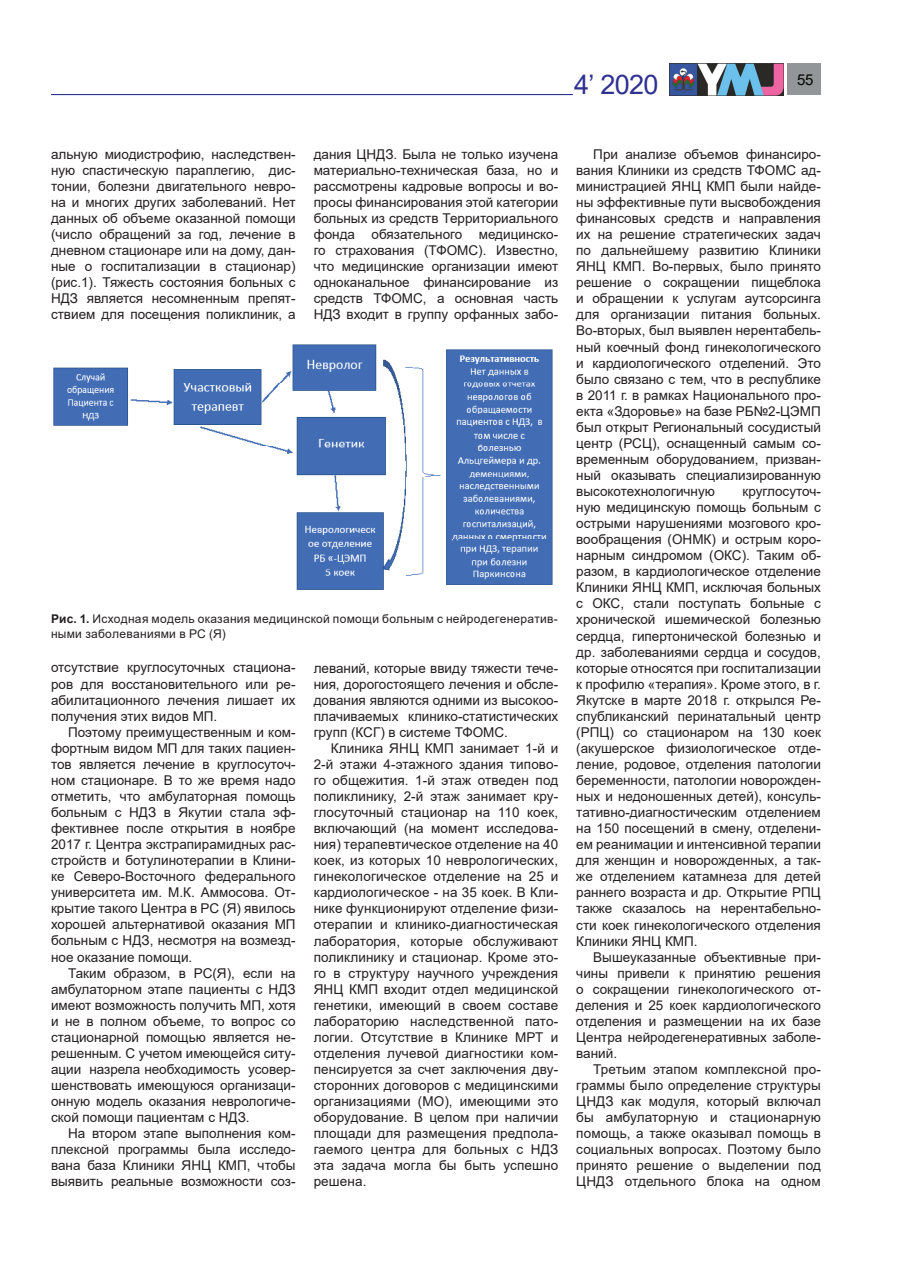
<style>
.page{position:relative;width:906px;height:1276px;background:#fff}
.page>*{position:absolute;margin:0;border:0;box-sizing:border-box;transform-origin:0 0}
.t1{font:27px "Arial";color:#2e3092}
.t2{font:15px "Arial";color:#040503}
.t3{font:13.5px/16px "Arial";color:#231f20;text-align:justify}
.t4{font:12px/14.4px "Arial";letter-spacing:.025em;color:#231f20}
.s1{font-weight:700}
</style>
<div class="page">
<div style="left:787px;top:64px;width:34px;height:31px;background:#939698"></div>
<hr style="left:51px;top:94px;width:522px;height:1px;background:#2c3590">
<img style="left:669px;top:64px;width:114px;height:31px">
<img style="left:53px;top:344px;width:500px;height:246px">
<h1 class="t1" style="left:574px;top:66px;width:86px">4’ 2020</h1>
<p class="t2" style="left:797px;top:69px;width:18px">55</p>
<p class="t3" style="left:51px;top:146px;width:246px">альную миодистрофию, наследствен&shy;ную спастическую параплегию, дис&shy;тонии, болезни двигательного невро&shy;на и многих других заболеваний. Нет данных об объеме оказанной помощи (число обращений за год, лечение в дневном стационаре или на дому, дан&shy;ные о госпитализации в стационар) (рис.1). Тяжесть состояния больных с НДЗ является несомненным препят&shy;ствием для посещения поликлиник, а</p>
<p class="t3" style="left:314px;top:146px;width:246px">дания ЦНДЗ. Была не только изучена материально-техническая база, но и рассмотрены кадровые вопросы и во&shy;просы финансирования этой категории больных из средств Территориального фонда обязательного медицинско&shy;го страхования (ТФОМС). Известно, что медицинские организации имеют одноканальное финансирование из средств ТФОМС, а основная часть НДЗ входит в группу орфанных забо-</p>
<p class="t4" style="left:51px;top:612px;width:508px"><span class="s1">Рис. 1.</span> Исходная модель оказания медицинской помощи больным с нейродегенератив&shy;ными заболеваниями в РС (Я)</p>
<p class="t3" style="left:51px;top:659px;width:246px">отсутствие круглосуточных стациона&shy;ров для восстановительного или ре&shy;абилитационного лечения лишает их получения этих видов МП.</p>
<p class="t3" style="left:51px;top:724px;width:246px;text-indent:17px">Поэтому преимущественным и ком&shy;фортным видом МП для таких пациен&shy;тов является лечение в круглосуточ&shy;ном стационаре. В то же время надо отметить, что амбулаторная помощь больным с НДЗ в Якутии стала эф&shy;фективнее после открытия в ноябре 2017 г. Центра экстрапирамидных рас&shy;стройств и ботулинотерапии в Клини&shy;ке Северо-Восточного федерального университета им. М.К. Аммосова. От&shy;крытие такого Центра в РС (Я) явилось хорошей альтернативой оказания МП больным с НДЗ, несмотря на возмезд&shy;ное оказание помощи.</p>
<p class="t3" style="left:51px;top:964px;width:246px;text-indent:17px">Таким образом, в РС(Я), если на амбулаторном этапе пациенты с НДЗ имеют возможность получить МП, хотя и не в полном объеме, то вопрос со стационарной помощью является не&shy;решенным. С учетом имеющейся ситу&shy;ации назрела необходимость усовер&shy;шенствовать имеющуюся организаци&shy;онную модель оказания неврологиче&shy;ской помощи пациентам с НДЗ.</p>
<p class="t3" style="left:51px;top:1125px;width:246px;text-indent:17px">На втором этапе выполнения ком&shy;плексной программы была исследо&shy;вана база Клиники ЯНЦ КМП, чтобы выявить реальные возможности соз-</p>
<p class="t3" style="left:314px;top:659px;width:246px">леваний, которые ввиду тяжести тече&shy;ния, дорогостоящего лечения и обсле&shy;дования являются одними из высокоо&shy;плачиваемых клинико-статистических групп (КСГ) в системе ТФОМС.</p>
<p class="t3" style="left:314px;top:740px;width:246px;text-indent:17px">Клиника ЯНЦ КМП занимает 1-й и 2-й этажи 4-этажного здания типово&shy;го общежития. 1-й этаж отведен под поликлинику, 2-й этаж занимает кру&shy;глосуточный стационар на 110 коек, включающий (на момент исследова&shy;ния) терапевтическое отделение на 40 коек, из которых 10 неврологических, гинекологическое отделение на 25 и кардиологическое - на 35 коек. В Кли&shy;нике функционируют отделение физи&shy;отерапии и клинико-диагностическая лаборатория, которые обслуживают поликлинику и стационар. Кроме это&shy;го в структуру научного учреждения ЯНЦ КМП входит отдел медицинской генетики, имеющий в своем составе лабораторию наследственной пато&shy;логии. Отсутствие в Клинике МРТ и отделения лучевой диагностики ком&shy;пенсируется за счет заключения дву&shy;сторонних договоров с медицинскими организациями (МО), имеющими это оборудование. В целом при наличии площади для размещения предпола&shy;гаемого центра для больных с НДЗ эта задача могла бы быть успешно решена.</p>
<p class="t3" style="left:576px;top:146px;width:246px;text-indent:17px">При анализе объемов финансиро&shy;вания Клиники из средств ТФОМС ад&shy;министрацией ЯНЦ КМП были найде&shy;ны эффективные пути высвобождения финансовых средств и направления их на решение стратегических задач по дальнейшему развитию Клиники ЯНЦ КМП. Во-первых, было принято решение о сокращении пищеблока и обращении к услугам аутсорсинга для организации питания больных.<br>Во-вторых, был выявлен нерентабель&shy;ный коечный фонд гинекологического и кардиологического отделений. Это было связано с тем, что в республике в 2011 г. в рамках Национального про&shy;екта «Здоровье» на базе РБ№2-ЦЭМП был открыт Региональный сосудистый центр (РСЦ), оснащенный самым со&shy;временным оборудованием, призван&shy;ный оказывать специализированную высокотехнологичную</p>
<p class="t3" style="left:576px;top:483px;width:246px;text-indent:166px">круглосуточ&shy;ную медицинскую помощь больным с острыми нарушениями мозгового кро&shy;вообращения (ОНМК) и острым коро&shy;нарным синдромом (ОКС). Таким об&shy;разом, в кардиологическое отделение Клиники ЯНЦ КМП, исключая больных с ОКС, стали поступать больные с хронической ишемической болезнью сердца, гипертонической болезнью и др. заболеваниями сердца и сосудов, которые относятся при госпитализации к профилю «терапия». Кроме этого, в г.<br>Якутске в марте 2018 г. открылся Ре&shy;спубликанский перинатальный центр (РПЦ) со стационаром на 130 коек (акушерское физиологическое отде&shy;ление, родовое, отделения патологии беременности, патологии новорожден&shy;ных и недоношенных детей), консуль&shy;тативно-диагностическим отделением на 150 посещений в смену, отделени&shy;ем реанимации и интенсивной терапии для женщин и новорожденных, а так&shy;же отделением катамнеза для детей раннего возраста и др. Открытие РПЦ также сказалось на нерентабельно&shy;сти коек гинекологического отделения Клиники ЯНЦ КМП.</p>
<p class="t3" style="left:576px;top:949px;width:246px;text-indent:17px">Вышеуказанные объективные при&shy;чины привели к принятию решения о сокращении гинекологического от&shy;деления и 25 коек кардиологического отделения и размещении на их базе Центра нейродегенеративных заболе&shy;ваний.</p>
<p class="t3" style="left:576px;top:1061px;width:246px;text-indent:17px">Третьим этапом комплексной про&shy;граммы было определение структуры ЦНДЗ как модуля, который включал бы амбулаторную и стационарную помощь, а также оказывал помощь в социальных вопросах. Поэтому было принято решение о выделении под ЦНДЗ отдельного блока на одном</p>
</div>
